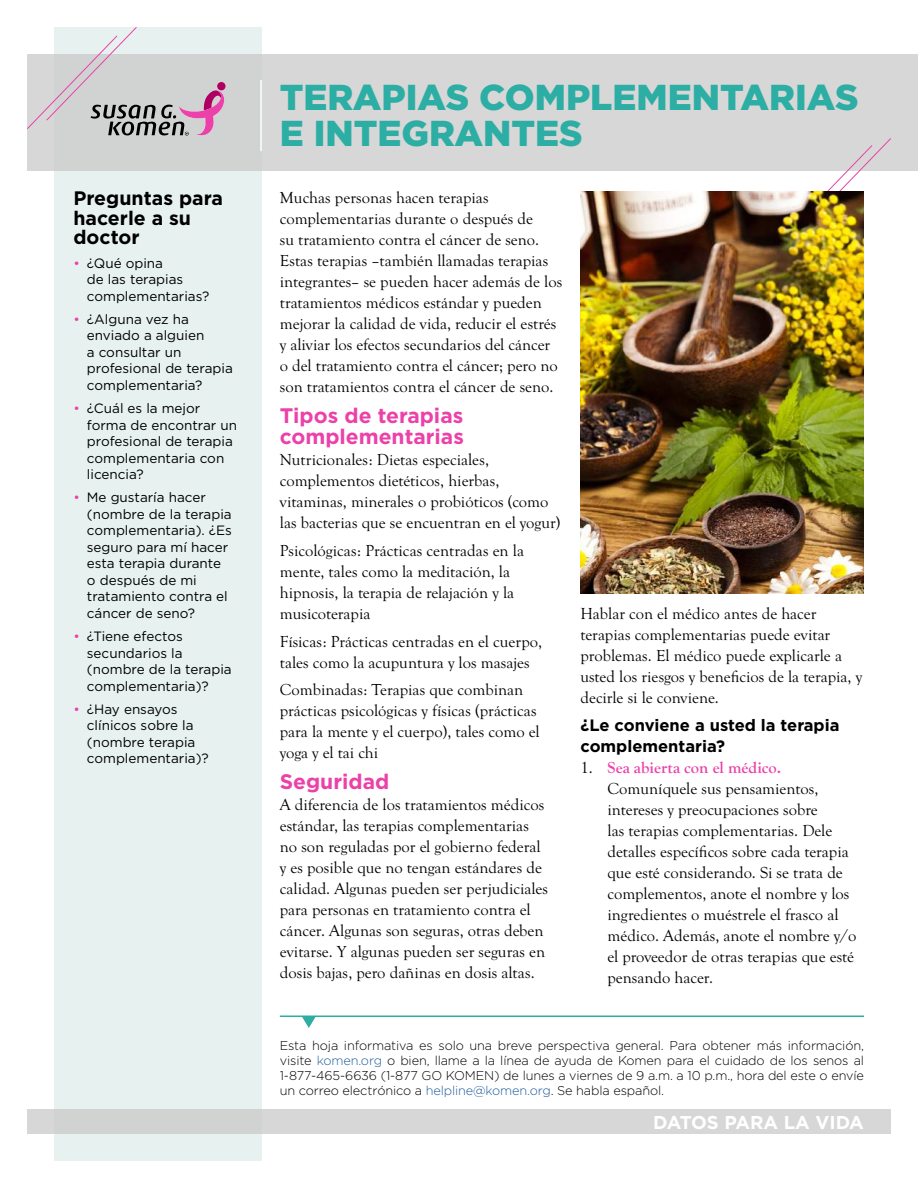
<style>
.page{position:relative;width:918px;height:1188px;background:#fff}
.page>*{position:absolute;margin:0;border:0;box-sizing:border-box;transform-origin:0 0}
.t1{font:900 36px/36px "Gotham";color:#2caea4}
.t2{font:700 21px/21px "Gotham";color:#eb41a9}
.t3{font:700 19.5px/19.5px "Gotham";color:#000}
.t4{font:700 18.6px "Gotham";letter-spacing:-.005em;color:#fff}
.t5{font:16.5px/21px "Goudy Old Sty";color:#000}
.t6{font:700 16.5px/21px "Gotham";color:#000}
.t7{font:13.5px/16.5px "Gotham";color:#000}
.t8{font:300 12.75px/15px "Gotham";letter-spacing:-.01em;color:#000;text-align:justify}
.s1{color:#eb41a9}
.s2{font-weight:700;color:#eb41a9}
.s3{color:#205d9e}
</style>
<div class="page">
<div style="left:54px;top:27px;width:208px;height:1134px;background:#e7f2f0"></div>
<div style="left:27px;top:54px;width:891px;height:117px;background:#d8d7d7"></div>
<svg style="left:827px;top:138px;width:64px;height:53px"></svg>
<hr style="left:260px;top:80px;width:2px;height:71px;background:#fff">
<hr style="left:280px;top:1015px;width:584px;height:2px;background:#2caea4">
<svg style="left:302px;top:1017px;width:14px;height:11px"></svg>
<div style="left:27px;top:1110px;width:864px;height:24px;background:#d7d7d7"></div>
<svg style="left:27px;top:27px;width:199px;height:109px"></svg>
<img style="left:580px;top:191px;width:284px;height:403px">
<p class="t3" style="left:73px;top:190px;width:151px">Preguntas para hacerle a su doctor</p>
<p class="t7" style="left:87px;top:256px;width:124px;text-indent:-14px"><span class="s1">•</span> ¿Qué opina<br>de las terapias complementarias?</p>
<p class="t7" style="left:87px;top:312px;width:147px;text-indent:-14px"><span class="s1">•</span> ¿Alguna vez ha enviado a alguien<br>a consultar un profesional de terapia complementaria?</p>
<p class="t7" style="left:87px;top:401px;width:152px;text-indent:-14px"><span class="s1">•</span> ¿Cuál es la mejor forma de encontrar un profesional de terapia complementaria con licencia?</p>
<p class="t7" style="left:87px;top:490px;width:147px;text-indent:-14px"><span class="s1">•</span> Me gustaría hacer (nombre de la terapia complementaria). ¿Es seguro para mí hacer esta terapia durante o después de mi tratamiento contra el cáncer de seno?</p>
<p class="t7" style="left:87px;top:629px;width:146px;text-indent:-14px"><span class="s1">•</span> ¿Tiene efectos secundarios la (nombre de la terapia complementaria)?</p>
<p class="t7" style="left:87px;top:702px;width:123px;text-indent:-14px"><span class="s1">•</span> ¿Hay ensayos clínicos sobre la (nombre terapia complementaria)?</p>
<h1 class="t1" style="left:280px;top:81px;width:580px">TERAPIAS COMPLEMENTARIAS<br>E INTEGRANTES</h1>
<p class="t5" style="left:280px;top:188px;width:284px">Muchas personas hacen terapias complementarias durante o después de<br>su tratamiento contra el cáncer de seno.<br>Estas terapias –también llamadas terapias integrantes– se pueden hacer además de los tratamientos médicos estándar y pueden mejorar la calidad de vida, reducir el estrés y aliviar los efectos secundarios del cáncer o del tratamiento contra el cáncer; pero no son tratamientos contra el cáncer de seno.</p>
<p class="t2" style="left:280px;top:406px;width:186px">Tipos de terapias complementarias</p>
<p class="t5" style="left:280px;top:450px;width:282px">Nutricionales: Dietas especiales, complementos dietéticos, hierbas, vitaminas, minerales o probióticos (como las bacterias que se encuentran en el yogur)</p>
<p class="t5" style="left:280px;top:541px;width:246px">Psicológicas: Prácticas centradas en la mente, tales como la meditación, la hipnosis, la terapia de relajación y la musicoterapia</p>
<p class="t5" style="left:280px;top:632px;width:264px">Físicas: Prácticas centradas en el cuerpo, tales como la acupuntura y los masajes</p>
<p class="t5" style="left:280px;top:680px;width:261px">Combinadas: Terapias que combinan prácticas psicológicas y físicas (prácticas para la mente y el cuerpo), tales como el yoga y el tai chi</p>
<p class="t2" style="left:280px;top:772px;width:111px">Seguridad</p>
<p class="t5" style="left:280px;top:795px;width:270px">A diferencia de los tratamientos médicos estándar, las terapias complementarias no son reguladas por el gobierno federal y es posible que no tengan estándares de calidad. Algunas pueden ser perjudiciales para personas en tratamiento contra el cáncer. Algunas son seguras, otras deben evitarse. Y algunas pueden ser seguras en dosis bajas, pero dañinas en dosis altas.</p>
<p class="t5" style="left:580px;top:604px;width:283px">Hablar con el médico antes de hacer terapias complementarias puede evitar problemas. El médico puede explicarle a usted los riesgos y beneficios de la terapia, y decirle si le conviene.</p>
<p class="t6" style="left:580px;top:715px;width:260px">¿Le conviene a usted la terapia complementaria?</p>
<p class="t5" style="left:607px;top:758px;width:250px;text-indent:-27px">1. <span class="s2">Sea abierta con el médico.<br></span>Comuníquele sus pensamientos, intereses y preocupaciones sobre<br>las terapias complementarias. Dele detalles específicos sobre cada terapia que esté considerando. Si se trata de complementos, anote el nombre y los ingredientes o muéstrele el frasco al médico. Además, anote el nombre y/o el proveedor de otras terapias que esté pensando hacer.</p>
<p class="t8" style="left:280px;top:1038px;width:586px">Esta hoja informativa es solo una breve perspectiva general. Para obtener más información, visite <span class="s3">komen.org</span> o bien, llame a la línea de ayuda de Komen para el cuidado de los senos al 1-877-465-6636 (1-877 GO KOMEN) de lunes a viernes de 9 a.m. a 10 p.m., hora del este o envíe un correo electrónico a <span class="s3">helpline@komen.org</span>. Se habla español.</p>
<p class="t4" style="left:653px;top:1114px;width:212px">DATOS PARA LA VIDA</p>
</div>
